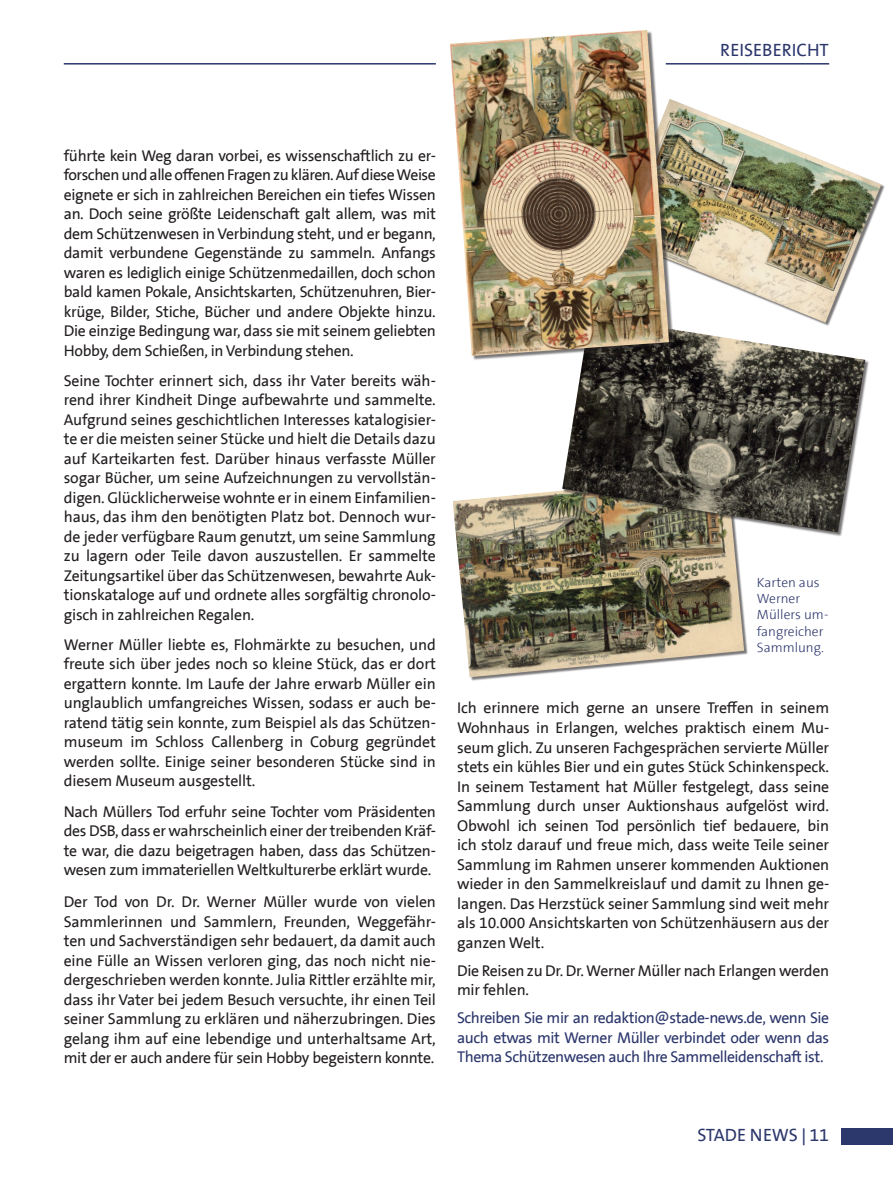
<style>
.page{position:relative;width:893px;height:1191px;background:#fff}
.page>*{position:absolute;margin:0;border:0;box-sizing:border-box;transform-origin:0 0}
.t1{font:18px "The Sans B5";color:#2c376c}
.t2{font:15.75px/19.5px "The Sans B5";letter-spacing:-.02em;color:#231f20;text-align:justify}
.t3{font:15.75px/19.5px "The Sans B5";letter-spacing:-.03em;color:#2c376c;text-align:justify}
.t4{font:300 13.5px/16.2px "The Sans B3";color:#2c376c}
.s1{font-family:"Corbel"}
</style>
<div class="page">
<div style="left:842px;top:1128px;width:51px;height:17px;background:#2c376c"></div>
<hr style="left:64px;top:63px;width:372px;height:2px;background:#2c376c">
<img style="left:674px;top:100px;width:207px;height:216px">
<div style="left:454px;top:476px;width:294px;height:205px;background:#231f20;opacity:.6"></div>
<img style="left:453px;top:476px;width:291px;height:201px">
<div style="left:563px;top:317px;width:307px;height:220px;background:#231f20;opacity:.6"></div>
<img style="left:562px;top:316px;width:303px;height:216px">
<div style="left:451px;top:31px;width:223px;height:330px;background:#231f20;opacity:.6"></div>
<img style="left:450px;top:30px;width:219px;height:326px">
<hr style="left:666px;top:63px;width:163px;height:2px;background:#2c376c">
<p class="t1" style="left:720px;top:38px;width:110px">REISEBERICHT</p>
<p class="t2" style="left:64px;top:146px;width:374px">führte kein Weg daran vorbei, es wissenschaftlich zu er&shy;forschen und alle offenen Fragen zu klären. Auf diese Weise eignete er sich in zahlreichen Bereichen ein tiefes Wissen an. Doch seine größte Leidenschaft galt allem, was mit dem Schützenwesen in Verbindung steht, und er begann, damit verbundene Gegenstände zu sammeln. Anfangs waren es lediglich einige Schützenmedaillen, doch schon bald kamen Pokale, Ansichtskarten, Schützenuhren, Bier&shy;krüge, Bilder, Stiche, Bücher und andere Objekte hinzu.<br>Die einzige Bedingung war, dass sie mit seinem geliebten Hobby, dem Schießen, in Verbindung stehen.</p>
<p class="t2" style="left:64px;top:371px;width:374px">Seine Tochter erinnert sich, dass ihr Vater bereits wäh&shy;rend ihrer Kindheit Dinge aufbewahrte und sammelte.<br>Aufgrund seines geschichtlichen Interesses katalogisier&shy;te er die meisten seiner Stücke und hielt die Details dazu auf Karteikarten fest. Darüber hinaus verfasste Müller sogar Bücher, um seine Aufzeichnungen zu vervollstän&shy;digen. Glücklicherweise wohnte er in einem Einfamilien&shy;haus, das ihm den benötigten Platz bot. Dennoch wur&shy;de jeder verfügbare Raum genutzt, um seine Sammlung zu lagern oder Teile davon auszustellen. Er sammelte Zeitungsartikel über das Schützenwesen, bewahrte Auk&shy;tionskataloge auf und ordnete alles sorgfältig chronolo&shy;gisch in zahlreichen Regalen.</p>
<p class="t2" style="left:64px;top:635px;width:374px">Werner Müller liebte es, Flohmärkte zu besuchen, und freute sich über jedes noch so kleine Stück, das er dort ergattern konnte. Im Laufe der Jahre erwarb Müller ein unglaublich umfangreiches Wissen, sodass er auch be&shy;ratend tätig sein konnte, zum Beispiel als das Schützen&shy;museum im Schloss Callenberg in Coburg gegründet werden sollte. Einige seiner besonderen Stücke sind in diesem Museum ausgestellt.</p>
<p class="t2" style="left:64px;top:801px;width:374px">Nach Müllers Tod erfuhr seine Tochter vom Präsidenten des DSB, dass er wahrscheinlich einer der treibenden Kräf&shy;te war, die dazu beigetragen haben, dass das Schützen&shy;wesen zum immateriellen Weltkulturerbe erklärt wurde.</p>
<p class="t2" style="left:64px;top:892px;width:374px">Der Tod von Dr. Dr. Werner Müller wurde von vielen Sammlerinnen und Sammlern, Freunden, Weggefähr&shy;ten und Sachverständigen sehr bedauert, da damit auch eine Fülle an Wissen verloren ging, das noch nicht nie&shy;dergeschrieben werden konnte. Julia Rittler erzählte mir, dass ihr Vater bei jedem Besuch versuchte, ihr einen Teil seiner Sammlung zu erklären und näherzubringen. Dies gelang ihm auf eine lebendige und unterhaltsame Art, mit der er auch andere für sein Hobby begeistern konnte.</p>
<p class="t4" style="left:757px;top:574px;width:73px">Karten aus<br>Werner<br>Müllers um&shy;fangreicher<br>Sammlung.</p>
<p class="t2" style="left:457px;top:698px;width:374px">Ich erinnere mich gerne an unsere Treffen in seinem Wohnhaus in Erlangen, welches praktisch einem Mu&shy;seum glich. Zu unseren Fachgesprächen servierte Müller stets ein kühles Bier und ein gutes Stück Schinkenspeck.<br>In seinem Testament hat Müller festgelegt, dass seine Sammlung durch unser Auktionshaus aufgelöst wird.<br>Obwohl ich seinen Tod persönlich tief bedauere, bin ich stolz darauf und freue mich, dass weite Teile seiner Sammlung im Rahmen unserer kommenden Auktionen wieder in den Sammelkreislauf und damit zu Ihnen ge&shy;langen. Das Herzstück seiner Sammlung sind weit mehr als 10.000 Ansichtskarten von Schützenhäusern aus der ganzen Welt.</p>
<p class="t2" style="left:457px;top:960px;width:374px">Die Reisen zu Dr. Dr. Werner Müller nach Erlangen werden mir fehlen.</p>
<p class="t3" style="left:457px;top:1008px;width:374px">Schreiben Sie mir an redaktion@stade-news.de, wenn Sie auch etwas mit Werner Müller verbindet oder wenn das Thema Schützenwesen auch Ihre Sammelleidenschaft ist.</p>
<p class="t1" style="left:697px;top:1123px;width:133px">STADE NEWS <span class="s1">|</span> 11</p>
</div>
